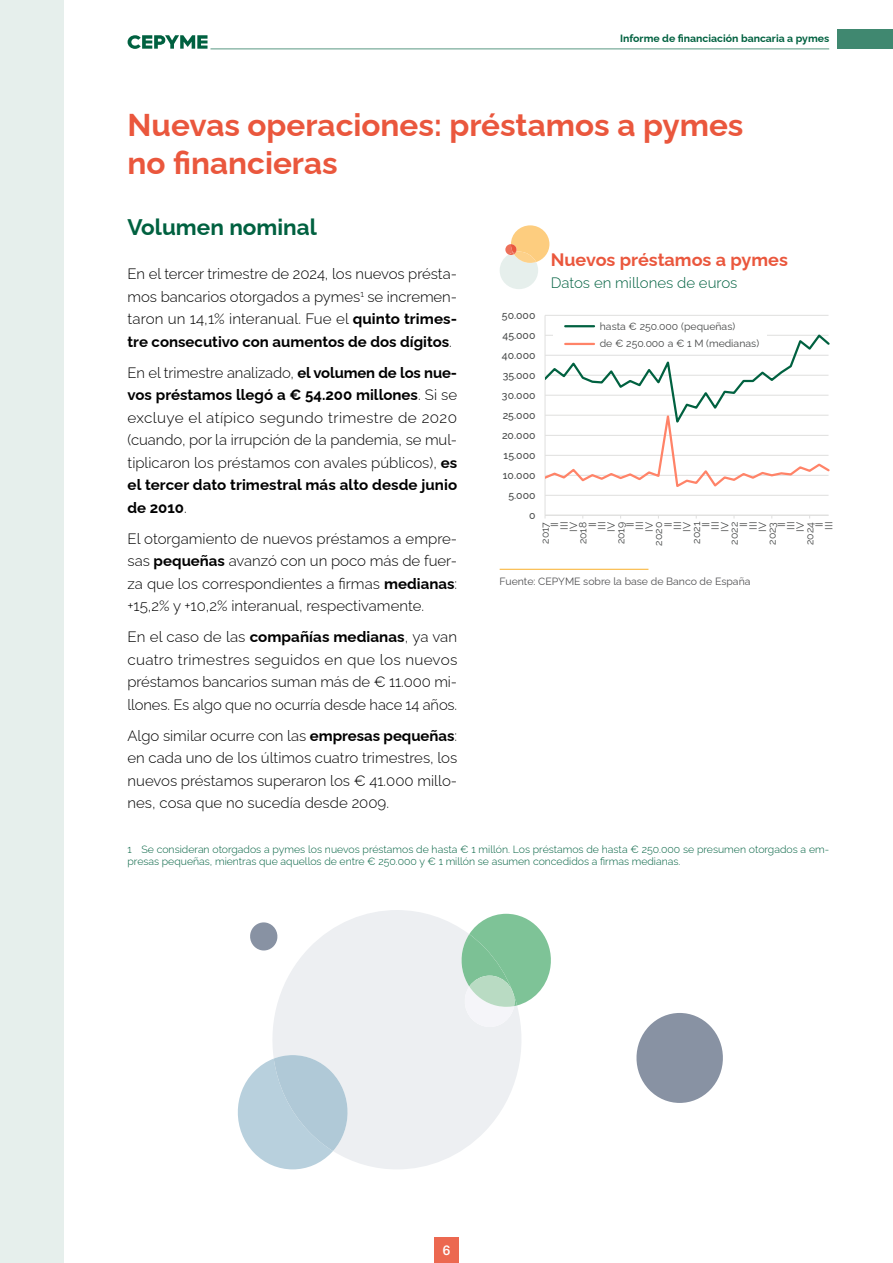
<style>
.page{position:relative;width:893px;height:1263px;background:#fff}
.page>*{position:absolute;margin:0;border:0;box-sizing:border-box;transform-origin:0 0}
.Ladillo_1{font:700 31.5px/37.8px "Raleway";color:#ea573d}
.Ladillo_02{font:700 22.5px "Raleway";color:#006140}
.Grafico_titulo{font:700 18px "Raleway";color:#ea573d}
.Texto{font:300 15px/22.5px "Raleway";color:#000;text-align:justify}
.Grafico_subtitulo{font:300 15px "Raleway";color:#006140}
.t1{font:500 13.5px "Helvetica Neue LT Std";color:#fff}
.Notaalpie{font:300 10.5px/12.6px "Raleway";color:#006140}
.t2{font:10.5px/9.4px "Raleway";letter-spacing:-.005em;color:#474949;text-align:right}
.t3{font:500 10.5px "Raleway";letter-spacing:.005em;color:#474949}
.Fuente{font:10.5px "Raleway";color:#525254}
.t4{font:700 10.5px "Raleway";color:#006140}
.s1{font-weight:700}
</style>
<div class="page">
<hr style="left:210px;top:49px;width:619px;height:1px;background:#599883">
<div style="left:838px;top:29px;width:55px;height:20px;background:#408870"></div>
<svg style="left:128px;top:35px;width:79px;height:14px"></svg>
<div style="left:434px;top:1238px;width:25px;height:25px;background:#ec6850"></div>
<div style="left:0;top:0;width:64px;height:1263px;background:#e6efec"></div>
<hr style="left:500px;top:569px;width:148px;height:1px;background:#f9b02a">
<svg style="left:500px;top:225px;width:49px;height:64px"></svg>
<hr style="left:545px;top:495px;width:283px;height:1px;background:#dfdfde">
<hr style="left:545px;top:315px;width:283px;height:1px;background:#dfdfde">
<hr style="left:545px;top:315px;width:1px;height:200px;background:#dfdfde">
<hr style="left:545px;top:515px;width:283px;height:1px;background:#dfdfde">
<svg style="left:545px;top:332px;width:285px;height:158px"></svg>
<div style="left:553px;top:317px;width:213px;height:36px;background:#fff"></div>
<hr style="left:565px;top:325px;width:29px;height:2px;background:#006140">
<hr style="left:565px;top:343px;width:29px;height:2px;background:#ff8368">
<svg style="left:272px;top:910px;width:249px;height:259px;fill:#edeff2"></svg>
<svg style="left:237px;top:1055px;width:116px;height:114px"></svg>
<svg style="left:636px;top:1013px;width:87px;height:90px"></svg>
<svg style="left:460px;top:914px;width:91px;height:113px"></svg>
<svg style="left:250px;top:922px;width:29px;height:28px"></svg>
<p class="t4" style="left:620px;top:30px;width:211px">Informe de financiación bancaria a pymes</p>
<p class="Ladillo_1" style="left:128px;top:103px;width:617px">Nuevas operaciones: préstamos a pymes no financieras</p>
<p class="Ladillo_02" style="left:128px;top:210px;width:191px">Volumen nominal</p>
<p class="Texto" style="left:128px;top:261px;width:331px">En el tercer trimestre de 2024, los nuevos présta&shy;mos bancarios otorgados a pymes<sup>1</sup> se incremen&shy;taron un 14,1% interanual. Fue el <span class="s1">quinto trimes&shy;tre consecutivo con aumentos de dos dígitos</span>.</p>
<p class="Texto" style="left:128px;top:360px;width:331px">En el trimestre analizado, <span class="s1">el volumen de los nue&shy;vos préstamos llegó a € 54.200 millones</span>. Si se excluye el atípico segundo trimestre de 2020 (cuando, por la irrupción de la pandemia, se mul&shy;tiplicaron los préstamos con avales públicos), <span class="s1">es el tercer dato trimestral más alto desde junio de 2010</span>.</p>
<p class="Texto" style="left:128px;top:526px;width:331px">El otorgamiento de nuevos préstamos a empre&shy;sas <span class="s1">pequeñas</span> avanzó con un poco más de fuer&shy;za que los correspondientes a firmas <span class="s1">medianas</span>: +15,2% y +10,2% interanual, respectivamente.</p>
<p class="Texto" style="left:128px;top:624px;width:331px">En el caso de las <span class="s1">compañías medianas</span>, ya van cuatro trimestres seguidos en que los nuevos préstamos bancarios suman más de € 11.000 mi&shy;llones. Es algo que no ocurría desde hace 14 años.</p>
<p class="Texto" style="left:128px;top:723px;width:331px">Algo similar ocurre con las <span class="s1">empresas pequeñas</span>: en cada uno de los últimos cuatro trimestres, los nuevos préstamos superaron los € 41.000 millo&shy;nes, cosa que no sucedía desde 2009.</p>
<p class="Notaalpie" style="left:128px;top:842px;width:703px">1 Se consideran otorgados a pymes los nuevos préstamos de hasta € 1 millón. Los préstamos de hasta € 250.000 se presumen otorgados a em&shy;presas pequeñas, mientras que aquellos de entre € 250.000 y € 1 millón se asumen concedidos a firmas medianas.</p>
<p class="Grafico_titulo" style="left:551px;top:246px;width:239px">Nuevos préstamos a pymes</p>
<p class="Grafico_subtitulo" style="left:551px;top:271px;width:188px">Datos en millones de euros</p>
<p class="t3" style="left:502px;top:307px;width:35px">50.000</p>
<p class="t2" style="left:600px;top:316px;width:161px;line-height:17.7px;text-align:left">hasta € 250.000 (pequeñas)<br>de € 250.000 a € 1 M (medianas)</p>
<p class="t3" style="left:502px;top:327px;width:35px">45.000</p>
<p class="t3" style="left:502px;top:347px;width:35px">40.000</p>
<p class="t3" style="left:503px;top:367px;width:34px">35.000</p>
<p class="t3" style="left:502px;top:387px;width:35px">30.000</p>
<p class="t3" style="left:503px;top:407px;width:34px">25.000</p>
<p class="t3" style="left:502px;top:427px;width:35px">20.000</p>
<p class="t3" style="left:504px;top:447px;width:33px">15.000</p>
<p class="t3" style="left:503px;top:467px;width:34px">10.000</p>
<p class="t3" style="left:508px;top:487px;width:29px">5.000</p>
<p class="t3" style="left:529px;top:507px;width:8px">0</p>
<p class="t2" style="left:539px;top:546px;width:25px;rotate:-90deg">2017<br>II<br>III<br>IV<br>2018<br>II<br>III<br>IV<br>2019<br>II<br>III<br>IV<br>2020<br>II<br>III<br>IV<br>2021<br>II<br>III<br>IV<br>2022<br>II<br>III<br>IV<br>2023<br>II<br>III<br>IV<br>2024<br>II<br>III</p>
<p class="Fuente" style="left:500px;top:572px;width:252px">Fuente: CEPYME sobre la base de Banco de España</p>
<p class="t1" style="left:443px;top:1242px;width:9px">6</p>
</div>
